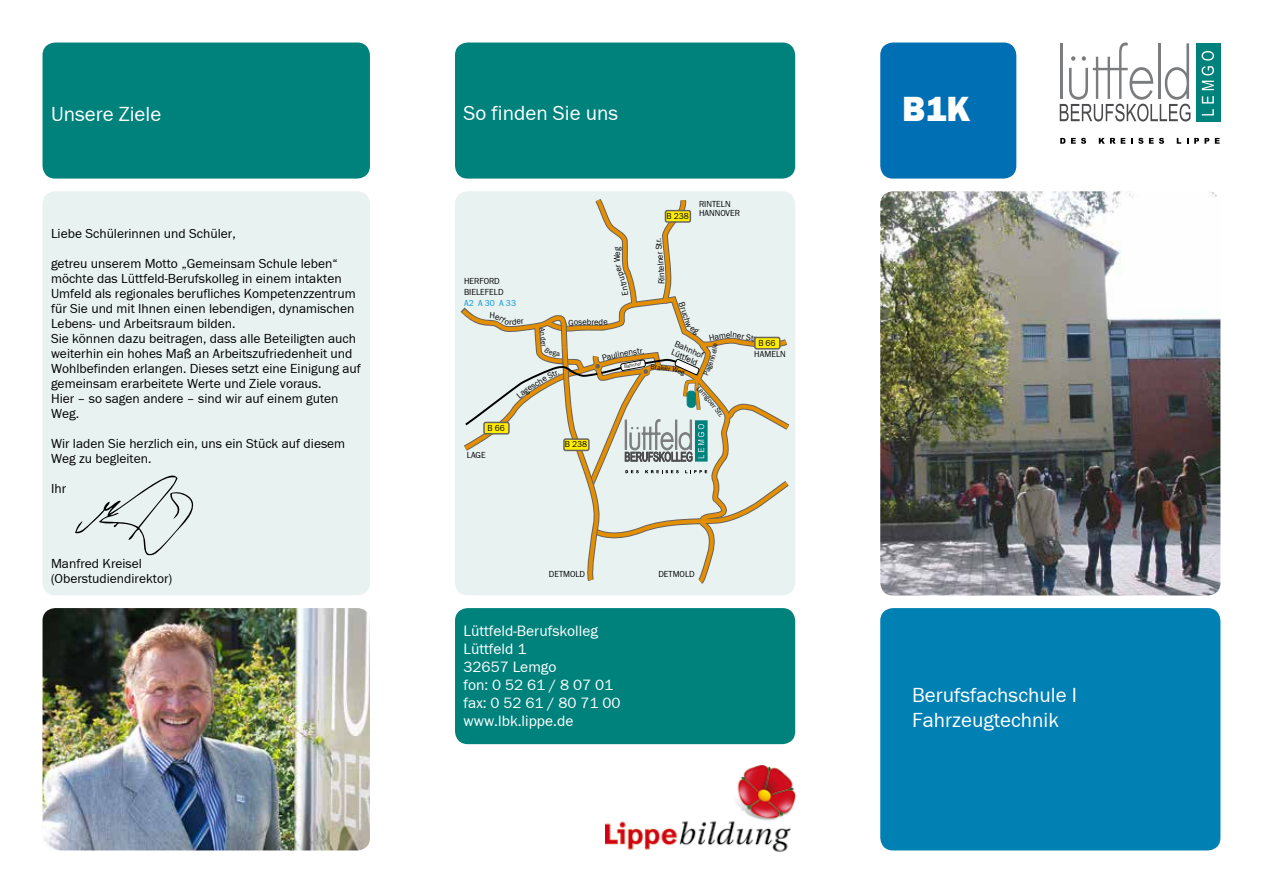
<style>
.page{position:relative;width:1263px;height:893px;background:#fff}
.page>*{position:absolute;margin:0;border:0;box-sizing:border-box;transform-origin:0 0}
.t1{font:36px "Franklin Gothic H Heavy";color:#fff}
.t2{font:21px/25.5px "Franklin Gothic";color:#fff}
.t3{font:15.45px/18px "Franklin Gothic";color:#fff}
.t4{font:13.5px/15px "Franklin Gothic";color:#000}
.t5{font:9px/10.9px "Franklin Gothic";color:#000;scale:.95 1}
.t6{font:9px/9px "Franklin Gothic";color:#000;scale:.96 1}
.t7{font:9px "Franklin Gothic";color:#0096da;scale:.95 1}
.t8{font:7.5px "Franklin Gothic";color:#000;scale:.95 1}
.t9{font:5.1px "Franklin Gothic";color:#000;scale:.95 1}
</style>
<div class="page">
<div style="left:43px;top:43px;width:327px;height:136px;background:#00827c;border-radius:13px"></div>
<div style="left:455px;top:43px;width:340px;height:136px;background:#00827c;border-radius:13px"></div>
<div style="left:880px;top:608px;width:340px;height:242px;background:#0080b3;border-radius:13px"></div>
<div style="left:880px;top:43px;width:136px;height:136px;background:#006fb4;border-radius:13px"></div>
<div style="left:43px;top:191px;width:327px;height:404px;background:#e8f2f0;border-radius:13px"></div>
<div style="left:455px;top:191px;width:340px;height:404px;background:#e8f2f0;border-radius:13px"></div>
<div style="left:455px;top:608px;width:340px;height:136px;background:#00827c;border-radius:13px"></div>
<img style="left:880px;top:191px;width:340px;height:404px">
<img style="left:43px;top:608px;width:327px;height:242px">
<svg style="left:75px;top:475px;width:119px;height:81px"></svg>
<div style="left:1196px;top:44px;width:24px;height:78px;background:#00827c"></div>
<svg style="left:1060px;top:138px;width:5px;height:6px"></svg>
<svg style="left:1071px;top:138px;width:15px;height:6px"></svg>
<svg style="left:1099px;top:138px;width:16px;height:6px"></svg>
<svg style="left:1121px;top:138px;width:4px;height:6px"></svg>
<svg style="left:1131px;top:138px;width:12px;height:6px"></svg>
<svg style="left:1149px;top:138px;width:15px;height:6px"></svg>
<svg style="left:1177px;top:138px;width:4px;height:6px"></svg>
<svg style="left:1194px;top:138px;width:15px;height:6px"></svg>
<svg style="left:1215px;top:138px;width:4px;height:6px"></svg>
<svg style="left:1060px;top:43px;width:130px;height:79px"></svg>
<svg style="left:1202px;top:96px;width:12px;height:19px"></svg>
<svg style="left:1202px;top:81px;width:12px;height:9px"></svg>
<svg style="left:1201px;top:51px;width:13px;height:24px"></svg>
<img style="left:605px;top:766px;width:191px;height:86px">
<svg style="left:456px;top:192px;width:338px;height:397px"></svg>
<h2 class="t2" style="left:51px;top:101px;width:112px">Unsere Ziele</h2>
<h2 class="t2" style="left:463px;top:101px;width:156px">So finden Sie uns</h2>
<p class="t4" style="left:51px;top:227px;width:186px">Liebe Schülerinnen und Schüler,</p>
<p class="t4" style="left:51px;top:257px;width:311px">getreu unserem Motto „Gemeinsam Schule leben“ möchte das Lüttfeld-Berufskolleg in einem intakten Umfeld als regionales berufliches Kompetenzzentrum für Sie und mit Ihnen einen lebendigen, dynamischen Lebens- und Arbeitsraum bilden.<br>Sie können dazu beitragen, dass alle Beteiligten auch weiterhin ein hohes Maß an Arbeitszufriedenheit und Wohlbefinden erlangen. Dieses setzt eine Einigung auf gemeinsam erarbeitete Werte und Ziele voraus.<br>Hier – so sagen andere – sind wir auf einem guten Weg.</p>
<p class="t4" style="left:51px;top:437px;width:296px">Wir laden Sie herzlich ein, uns ein Stück auf diesem<br>Weg zu begleiten.</p>
<p class="t4" style="left:51px;top:482px;width:17px">Ihr</p>
<p class="t4" style="left:51px;top:557px;width:123px">Manfred Kreisel (Oberstudiendirektor)</p>
<p class="t5" style="left:464px;top:276px;width:43px">HERFORD<br>BIELEFELD</p>
<p class="t7" style="left:464px;top:298px;width:56px">A2 A 30 A 33</p>
<p class="t5" style="left:487px;top:422px;width:20px">B 66</p>
<p class="t5" style="left:467px;top:449px;width:22px">LAGE</p>
<p class="t5" style="left:591px;top:316px;width:4px">r</p>
<p class="t5" style="left:565px;top:439px;width:25px">B 238</p>
<p class="t5" style="left:666px;top:211px;width:25px">B 238</p>
<p class="t5" style="left:655px;top:260px;width:22px;rotate:-96deg">er Str</p>
<p class="t5" style="left:699px;top:200px;width:45px;line-height:9px">RINTELN<br>HANNOVER</p>
<p class="t9" style="left:624px;top:364px;width:20px;rotate:-10deg">Bahnhof</p>
<p class="t5" style="left:686px;top:300px;width:30px;rotate:71deg">Bruchw</p>
<p class="t6" style="left:677px;top:339px;width:34px;rotate:24deg">Bahnhof<br>Lüttfeld</p>
<p class="t8" style="left:701px;top:384px;width:19px;rotate:49deg">Lemg</p>
<p class="t5" style="left:758px;top:337px;width:20px">B 66</p>
<p class="t5" style="left:754px;top:349px;width:35px">HAMELN</p>
<p class="t5" style="left:549px;top:568px;width:40px">DETMOLD</p>
<p class="t3" style="left:463px;top:622px;width:159px">Lüttfeld-Berufskolleg<br>Lüttfeld 1<br>32657 Lemgo<br>fon: 0 52 61 / 8 07 01 fax: 0 52 61 / 80 71 00 www.lbk.lippe.de</p>
<p class="t5" style="left:658px;top:568px;width:40px">DETMOLD</p>
<h1 class="t1" style="left:902px;top:88px;width:69px">B1K</h1>
<h2 class="t2" style="left:912px;top:682px;width:166px">Berufsfachschule I<br>Fahrzeugtechnik</h2>
</div>
